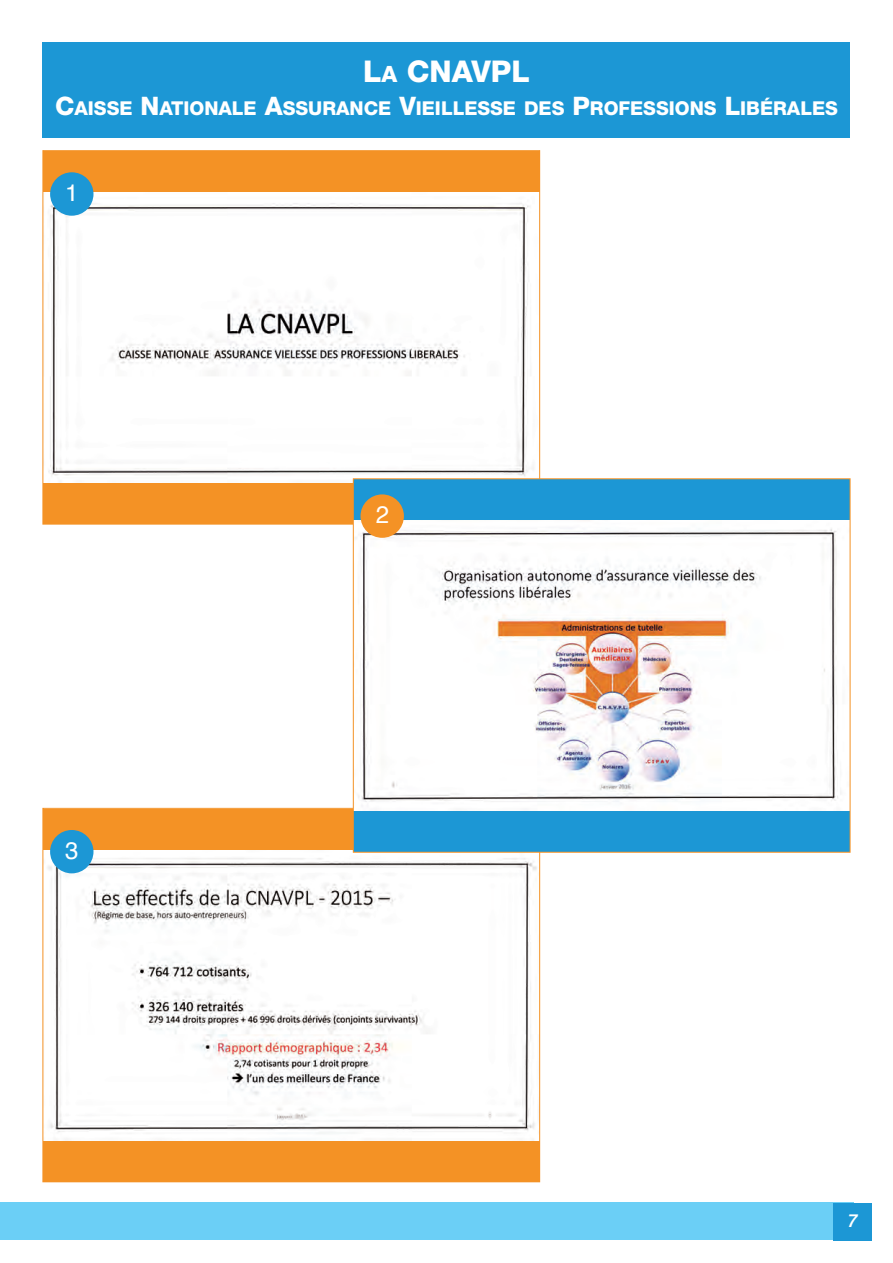
<style>
.page{position:relative;width:893px;height:1263px;background:#fff}
.page>*{position:absolute;margin:0;border:0;box-sizing:border-box;transform-origin:0 0}
.t1{font:800 30px "Helvetica Neue";color:#fff}
.t2{font:24px "Helvetica";color:#fff}
.t3{font:800 19.2px "Helvetica Neue";color:#fff}
.t4{font:italic 500 18px "Helvetica Neue";color:#fff}
.s1{font-size:22.5px}
.s2{font-size:25.5px}
</style>
<div class="page">
<div style="left:43px;top:151px;width:496px;height:373px;background:#f49225"></div>
<img style="left:45px;top:192px;width:493px;height:290px">
<div style="left:50px;top:172px;width:43px;height:44px;background:#1c97d5;border-radius:50%"></div>
<div style="left:43px;top:809px;width:496px;height:372px;background:#f49225"></div>
<img style="left:45px;top:850px;width:493px;height:290px">
<div style="left:50px;top:830px;width:43px;height:43px;background:#1c97d5;border-radius:50%"></div>
<div style="left:0;top:1202px;width:854px;height:38px;background:#6bcff6"></div>
<div style="left:833px;top:1203px;width:39px;height:38px;background:#1c97d5"></div>
<div style="left:43px;top:43px;width:807px;height:95px;background:#1c97d5"></div>
<div style="left:354px;top:479px;width:496px;height:373px;background:#1c97d5"></div>
<img style="left:355px;top:520px;width:493px;height:290px">
<div style="left:360px;top:494px;width:44px;height:44px;background:#f49225;border-radius:50%"></div>
<h1 class="t1" style="left:363px;top:61px;width:168px">L<span class="s1">A</span> CNAVPL</h1>
<p class="t3" style="left:55px;top:101px;width:784px"><span class="s2">C</span>AISSE <span class="s2">N</span>ATIONALE <span class="s2">A</span>SSURANCE <span class="s2">V</span>IEILLESSE DES <span class="s2">P</span>ROFESSIONS <span class="s2">L</span>IBÉRALES</p>
<p class="t2" style="left:65px;top:182px;width:15px">1</p>
<p class="t2" style="left:65px;top:840px;width:15px">3</p>
<p class="t2" style="left:376px;top:505px;width:15px">2</p>
<p class="t4" style="left:848px;top:1214px;width:12px">7</p>
</div>
